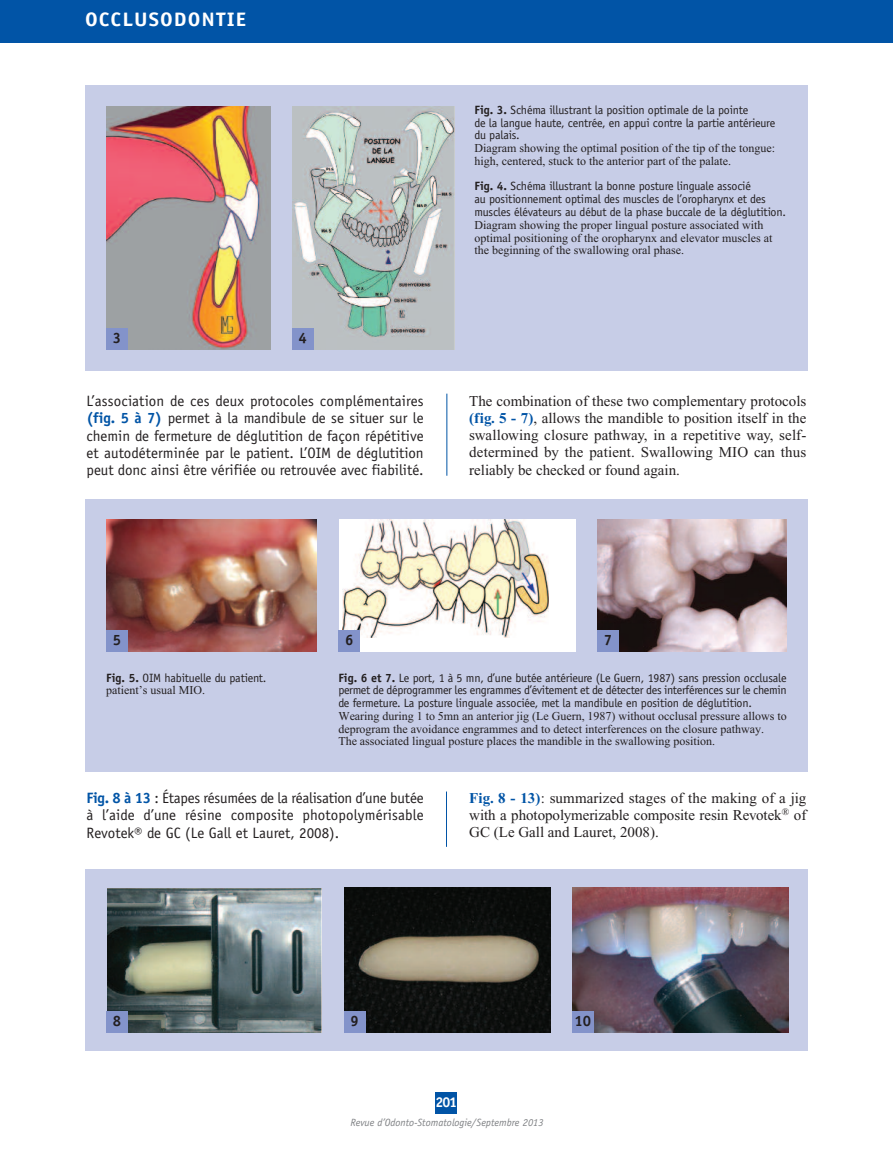
<style>
.page{position:relative;width:893px;height:1149px;background:#fff}
.page>*{position:absolute;margin:0;border:0;box-sizing:border-box;transform-origin:0 0}
.t1{font:700 19.5px "Officina Sans";letter-spacing:.05em;color:#fff;scale:1.1 1}
.t2{font:15px/17.2px "Officina Sans";color:#231f20;text-align:justify}
.t3{font:15px/17.2px "Times New Roman";color:#231f20;text-align:justify}
.t4{font:700 15px "Officina Sans";color:#231f20}
.t5{font:700 14.25px "Officina Sans";color:#fff}
.t6{font:12px/12.8px "Officina Sans";letter-spacing:-.015em;color:#231f20}
.t7{font:12px/12.8px "Times New Roman";color:#231f20}
.t8{font:italic 10.5px "Officina Sans";color:#808285}
.s1{font-weight:700;color:#0154a6}
.s2{font-weight:700}
</style>
<div class="page">
<div style="left:436px;top:1091px;width:21px;height:22px;background:#0154a6"></div>
<div style="left:0;top:0;width:893px;height:43px;background:#0154a6"></div>
<hr style="left:446px;top:393px;width:1px;height:82px;background:#0154a6">
<div style="left:85px;top:85px;width:723px;height:285px;background:#c7cde7"></div>
<img style="left:107px;top:106px;width:163px;height:243px">
<div style="left:106px;top:328px;width:22px;height:21px;background:#8393ca"></div>
<img style="left:292px;top:106px;width:162px;height:243px">
<div style="left:292px;top:328px;width:21px;height:21px;background:#8393ca"></div>
<div style="left:85px;top:498px;width:723px;height:273px;background:#c7cde7"></div>
<img style="left:106px;top:519px;width:211px;height:132px">
<div style="left:106px;top:630px;width:22px;height:21px;background:#8393ca"></div>
<div style="left:339px;top:519px;width:236px;height:132px;background:#fff"></div>
<img style="left:343px;top:519px;width:206px;height:118px">
<img style="left:597px;top:519px;width:190px;height:132px">
<div style="left:339px;top:630px;width:21px;height:21px;background:#8393ca"></div>
<div style="left:597px;top:630px;width:22px;height:21px;background:#8393ca"></div>
<div style="left:85px;top:868px;width:723px;height:182px;background:#c7cde7"></div>
<img style="left:107px;top:888px;width:214px;height:144px">
<div style="left:106px;top:1011px;width:22px;height:21px;background:#8393ca"></div>
<img style="left:344px;top:887px;width:206px;height:144px">
<img style="left:573px;top:887px;width:215px;height:145px">
<div style="left:344px;top:1011px;width:21px;height:21px;background:#8393ca"></div>
<div style="left:572px;top:1011px;width:21px;height:21px;background:#8393ca"></div>
<hr style="left:446px;top:791px;width:1px;height:55px;background:#0154a6">
<h1 class="t1" style="left:85px;top:12px;width:148px">OCCLUSODONTIE</h1>
<p class="t4" style="left:113px;top:332px;width:10px">3</p>
<p class="t4" style="left:298px;top:332px;width:10px">4</p>
<p class="t2" style="left:87px;top:393px;width:339px">L’association de ces deux protocoles complémentaires <span class="s1">(fig. 5 à 7)</span> permet à la mandibule de se situer sur le chemin de fermeture de déglutition de façon répétitive et autodéterminée par le patient. L’OIM de déglutition peut donc ainsi être vérifiée ou retrouvée avec fiabilité.</p>
<p class="t6" style="left:474px;top:104px;width:302px"><span class="s2">Fig. 3.</span> Schéma illustrant la position optimale de la pointe<br>de la langue haute, centrée, en appui contre la partie antérieure du palais.</p>
<p class="t7" style="left:474px;top:142px;width:302px">Diagram showing the optimal position of the tip of the tongue: high, centered, stuck to the anterior part of the palate.</p>
<p class="t6" style="left:474px;top:181px;width:313px"><span class="s2">Fig. 4.</span> Schéma illustrant la bonne posture linguale associé<br>au positionnement optimal des muscles de l’oropharynx et des muscles élévateurs au début de la phase buccale de la déglutition.</p>
<p class="t7" style="left:474px;top:218px;width:299px">Diagram showing the proper lingual posture associated with optimal positioning of the oropharynx and elevator muscles at the beginning of the swallowing oral phase.</p>
<p class="t3" style="left:469px;top:393px;width:339px">The combination of these two complementary protocols <span class="s1">(fig. 5 - 7)</span>, allows the mandible to position itself in the swallowing closure pathway, in a repetitive way, self&shy;determined by the patient. Swallowing MIO can thus reliably be checked or found again.</p>
<p class="t4" style="left:113px;top:634px;width:10px">5</p>
<p class="t6" style="left:106px;top:672px;width:162px"><span class="s2">Fig. 5.</span> OIM habituelle du patient.</p>
<p class="t7" style="left:106px;top:683px;width:100px">patient’s usual MIO.</p>
<p class="t4" style="left:345px;top:634px;width:10px">6</p>
<p class="t4" style="left:604px;top:634px;width:10px">7</p>
<p class="t6" style="left:338px;top:672px;width:450px;text-align:justify"><span class="s2">Fig. 6 et 7.</span> Le port, 1 à 5 mn, d’une butée antérieure (Le Guern, 1987) sans pression occlusale permet de déprogrammer les engrammes d’évitement et de détecter des interférences sur le chemin de fermeture. La posture linguale associée, met la mandibule en position de déglutition.</p>
<p class="t7" style="left:338px;top:709px;width:450px">Wearing during 1 to 5mn an anterior jig (Le Guern, 1987) without occlusal pressure allows to deprogram the avoidance engrammes and to detect interferences on the closure pathway.<br>The associated lingual posture places the mandible in the swallowing position.</p>
<p class="t2" style="left:87px;top:790px;width:339px"><span class="s1">Fig. 8 à 13</span> : Étapes résumées de la réalisation d’une butée à l’aide d’une résine composite photopolymérisable Revotek® de GC (Le Gall et Lauret, 2008).</p>
<p class="t3" style="left:469px;top:790px;width:339px"><span class="s1">Fig. 8 - 13)</span>: summarized stages of the making of a jig with a photopolymerizable composite resin Revotek<sup>®</sup> of GC (Le Gall and Lauret, 2008).</p>
<p class="t4" style="left:113px;top:1014px;width:10px">8</p>
<p class="t4" style="left:351px;top:1014px;width:10px">9</p>
<p class="t4" style="left:574px;top:1014px;width:18px">10</p>
<p class="t5" style="left:435px;top:1096px;width:23px">201</p>
<p class="t8" style="left:350px;top:1117px;width:195px">Revue d’Odonto-Stomatologie/Septembre 2013</p>
</div>
